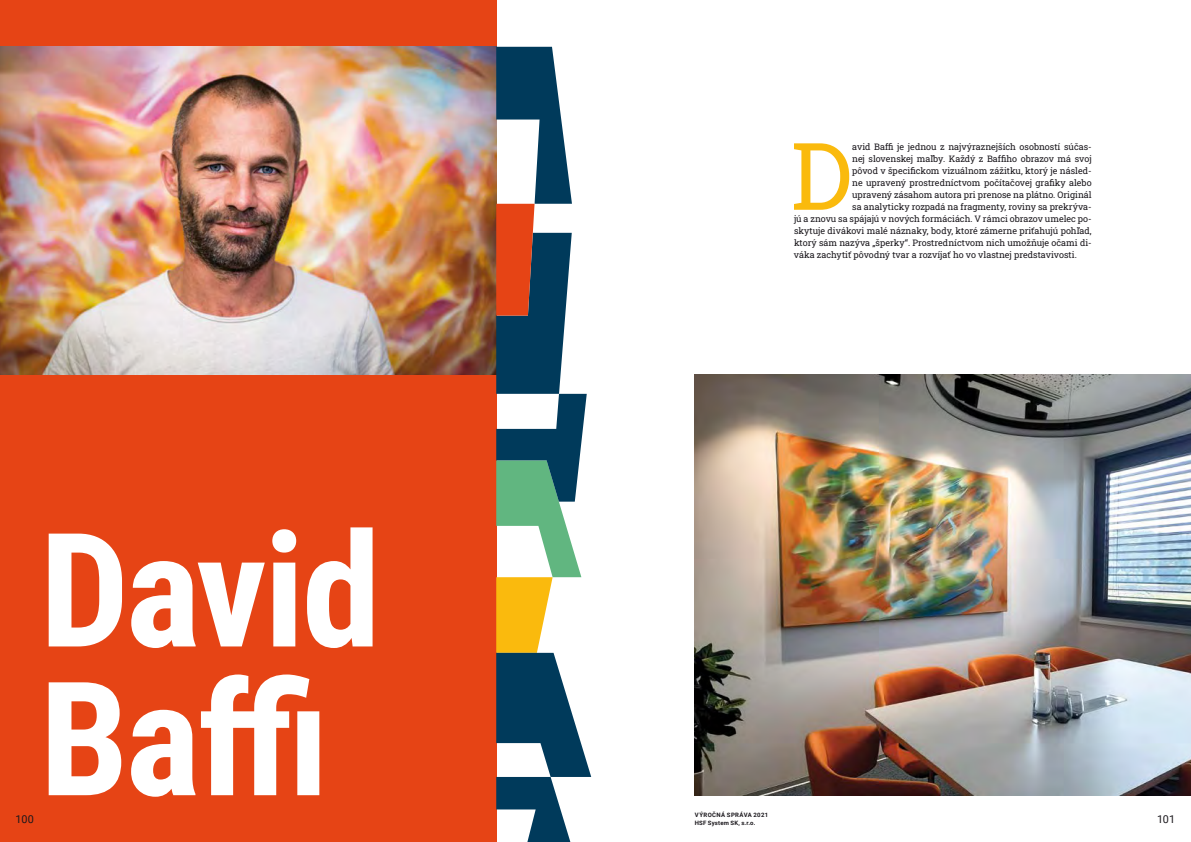
<style>
.page{position:relative;width:1191px;height:842px;background:#fff}
.page>*{position:absolute;margin:0;border:0;box-sizing:border-box;transform-origin:0 0}
.t1{font:700 158.7px/148.7px "Roboto Condensed";letter-spacing:-.02em;color:#fff}
.t2{font:93.4px "Roboto Slab";color:#faba0d}
.t3{font:10.8px "Roboto";letter-spacing:-.015em;color:#1a171c}
.t4{font:9px "Roboto Slab";color:#1a171c}
.t5{font:700 6px "Roboto";letter-spacing:.03em;color:#1a171c}
.t6{font:700 6px "Roboto";letter-spacing:.05em;color:#1a171c}
</style>
<div class="page">
<div style="left:0;top:0;width:496px;height:842px;background:#e64415"></div>
<img style="left:0;top:47px;width:496px;height:327px">
<img style="left:694px;top:374px;width:497px;height:421px">
<svg style="left:496px;top:47px;width:91px;height:413px;fill:#003a5b"></svg>
<svg style="left:496px;top:204px;width:38px;height:112px"></svg>
<svg style="left:496px;top:460px;width:95px;height:382px"></svg>
<p class="t3" style="left:16px;top:811px;width:20px">100</p>
<h1 class="t1" style="left:40px;top:510px;width:343px">David<br>Baffi</h1>
<h2 class="t2" style="left:790px;top:112px;width:63px">D</h2>
<p class="t4" style="left:852px;top:140px;width:241px">avid Baffi je jednou z najvýraznejších osobností súčas-</p>
<p class="t4" style="left:852px;top:152px;width:241px">nej slovenskej maľby. Každý z Baffiho obrazov má svoj</p>
<p class="t4" style="left:852px;top:164px;width:241px">pôvod v špecifickom vizuálnom zážitku, ktorý je násled-</p>
<p class="t4" style="left:852px;top:176px;width:241px">ne upravený prostredníctvom počítačovej grafiky alebo</p>
<p class="t4" style="left:852px;top:188px;width:241px">upravený zásahom autora pri prenose na plátno. Originál</p>
<p class="t4" style="left:852px;top:200px;width:241px">sa analyticky rozpadá na fragmenty, roviny sa prekrýva-</p>
<p class="t4" style="left:794px;top:212px;width:299px">jú a znovu sa spájajú v nových formáciách. V rámci obrazov umelec po-</p>
<p class="t4" style="left:794px;top:224px;width:299px">skytuje divákovi malé náznaky, body, ktoré zámerne priťahujú pohľad,</p>
<p class="t4" style="left:794px;top:236px;width:299px">ktorý sám nazýva „šperky“. Prostredníctvom nich umožňuje očami di-</p>
<p class="t4" style="left:794px;top:248px;width:284px">váka zachytiť pôvodný tvar a rozvíjať ho vo vlastnej predstavivosti.</p>
<p class="t6" style="left:695px;top:810px;width:75px">VÝROČNÁ SPRÁVA 2021</p>
<p class="t5" style="left:694px;top:818px;width:62px">HSF System SK, s.r.o.</p>
<p class="t3" style="left:1157px;top:811px;width:19px">101</p>
</div>
